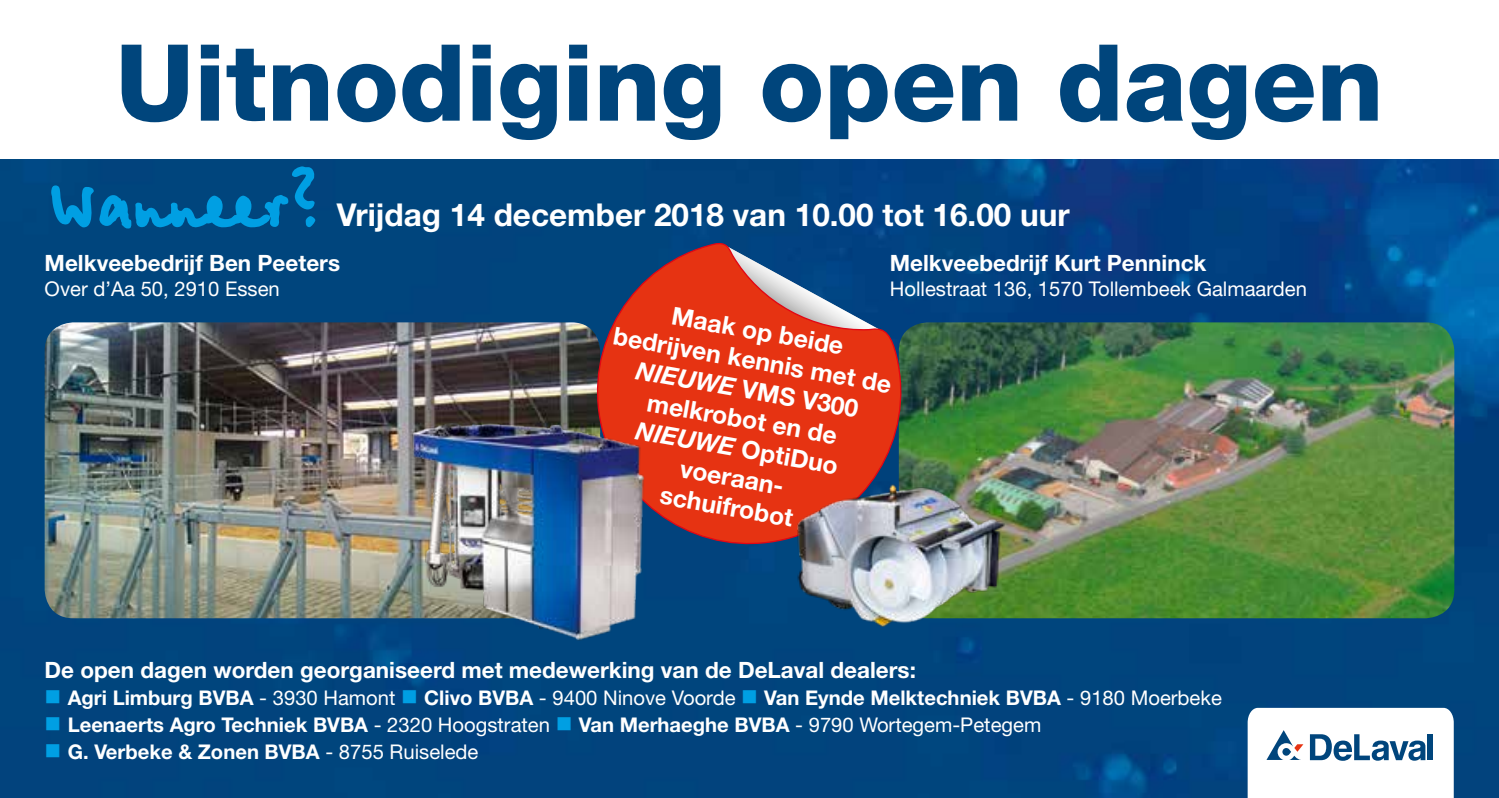
<style>
.page{position:relative;width:1499px;height:798px;background:#fff}
.page>*{position:absolute;margin:0;border:0;box-sizing:border-box;transform-origin:0 0}
.t1{font:800 106.2px "Helvetica Neue LT Std";color:#00457c}
.t2{font:800 81px "Betina Script";color:#009fe3}
.t3{font:700 31.5px "Helvetica Neue LT Std";color:#fff}
.t4{font:700 24.75px/29.7px "Helvetica Neue LT Std";color:#fff;text-align:center}
.t5{font:700 22.5px "Helvetica Neue LT Std";color:#fff}
.t6{font:700 20.25px "Helvetica Neue LT Std";color:#fff}
.t7{font:20.25px "Helvetica Neue LT Std";color:#fff}
.s1{font-style:italic}
.s2{color:#009fe3}
.s3{font-weight:400}
</style>
<div class="page">
<img style="left:0;top:159px;width:1499px;height:638px">
<img style="left:45px;top:322px;width:537px;height:296px">
<img style="left:916px;top:322px;width:538px;height:296px">
<svg style="left:1248px;top:707px;width:206px;height:90px"></svg>
<svg style="left:582px;top:241px;width:334px;height:317px;background:#a73f36"></svg>
<img style="left:769px;top:457px;width:270px;height:186px">
<img style="left:404px;top:413px;width:274px;height:233px">
<h1 class="t1" style="left:115px;top:20px;width:1270px">Uitnodiging open dagen</h1>
<h2 class="t2" style="left:45px;top:150px;width:275px">Wanneer?</h2>
<h3 class="t3" style="left:337px;top:195px;width:734px">Vrijdag 14 december 2018 van 10.00 tot 16.00 uur</h3>
<p class="t5" style="left:890px;top:249px;width:318px">Melkveebedrijf Kurt Penninck</p>
<p class="t7" style="left:890px;top:276px;width:419px">Hollestraat 136, 1570 Tollembeek Galmaarden</p>
<p class="t4" style="left:622px;top:291px;width:283px;rotate:10deg">Maak op beide bedrijven kennis met de<br><span class="s1">NIEUWE</span> VMS V300 melkrobot en de<br><span class="s1">NIEUWE</span> OptiDuo voeraan-<br>schuifrobot</p>
<p class="t5" style="left:45px;top:249px;width:297px">Melkveebedrijf Ben Peeters</p>
<p class="t7" style="left:45px;top:276px;width:237px">Over d’Aa 50, 2910 Essen</p>
<p class="t5" style="left:45px;top:656px;width:873px">De open dagen worden georganiseerd met medewerking van de DeLaval dealers:</p>
<p class="t6" style="left:45px;top:685px;width:1179px"><span class="s2">■</span> Agri Limburg BVBA <span class="s3">- 3930 Hamont</span> <span class="s2">■</span> Clivo BVBA <span class="s3">- 9400 Ninove Voorde</span> <span class="s2">■</span> Van Eynde Melktechniek BVBA <span class="s3">- 9180 Moerbeke</span></p>
<p class="t6" style="left:45px;top:712px;width:998px"><span class="s2">■</span> Leenaerts Agro Techniek BVBA <span class="s3">- 2320 Hoogstraten</span> <span class="s2">■</span> Van Merhaeghe BVBA <span class="s3">- 9790 Wortegem-Petegem</span></p>
<p class="t6" style="left:45px;top:739px;width:435px"><span class="s2">■</span> G. Verbeke &amp; Zonen BVBA <span class="s3">- 8755 Ruiselede</span></p>
</div>
